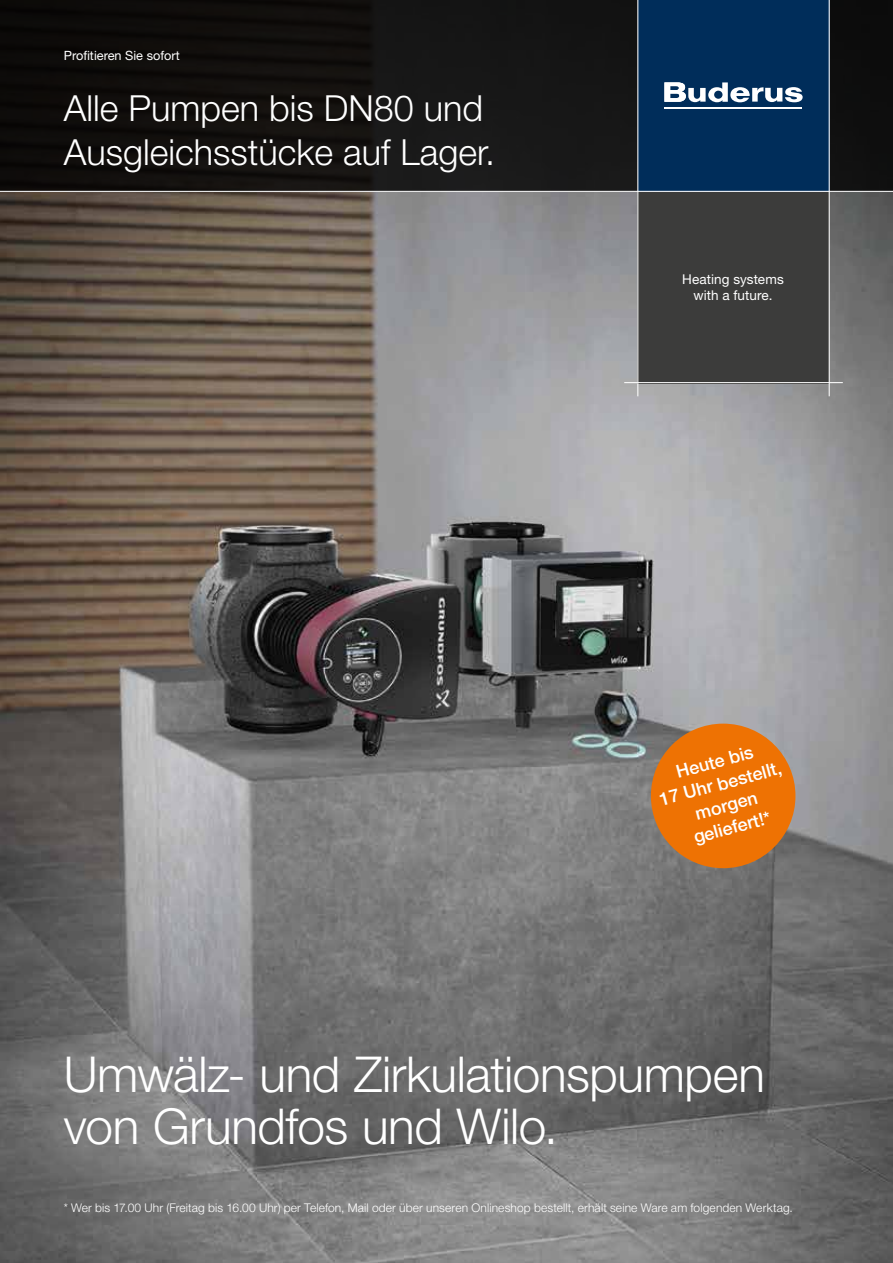
<style>
.page{position:relative;width:893px;height:1263px;background:#fff}
.page>*{position:absolute;margin:0;border:0;box-sizing:border-box;transform-origin:0 0}
.t1{font:300 49.5px/52.5px "Helvetica Neue LT Pro";letter-spacing:-.01em;color:#fff}
.t2{font:300 36px/43.2px "Helvetica Neue LT Pro";color:#fff}
.t3{font:500 18px/22.5px "Helvetica Neue LT Pro";color:#fff;text-align:center}
.t4{font:13.5px/16.2px "Helvetica Neue LT Pro";letter-spacing:.01em;color:#fff;text-align:center}
.t5{font:12.75px "Helvetica Neue LT Pro";color:#fff}
.t6{font:300 12px "Helvetica Neue LT Pro";letter-spacing:.01em;color:#fff}
</style>
<div class="page">
<img style="left:0;top:192px;width:893px;height:1071px">
<div style="left:0;top:0;width:893px;height:191px;background:#13110f"></div>
<div style="left:651px;top:724px;width:144px;height:144px;background:#ee7203;border-radius:50%"></div>
<div style="left:638px;top:0;width:191px;height:191px;background:#002d5a"></div>
<hr style="left:664px;top:107px;width:138px;height:2px;background:#fff">
<svg style="left:664px;top:82px;width:139px;height:20px"></svg>
<div style="left:637px;top:192px;width:192px;height:191px;background:#3c3c3b"></div>
<hr style="left:637px;top:0;width:1px;height:396px;background:#fff">
<hr style="left:829px;top:0;width:1px;height:396px;background:#fff">
<hr style="left:624px;top:382px;width:219px;height:1px;background:#fff">
<p class="t5" style="left:64px;top:48px;width:117px">Profitieren Sie sofort</p>
<h2 class="t2" style="left:64px;top:86px;width:433px">Alle Pumpen bis DN80 und<br>Ausgleichsstücke auf Lager.</h2>
<p class="t4" style="left:682px;top:271px;width:103px">Heating systems with a future.</p>
<h3 class="t3" style="left:651px;top:767px;width:127px;rotate:-15deg">Heute bis<br>17 Uhr bestellt, morgen geliefert!*</h3>
<h1 class="t1" style="left:64px;top:1047px;width:703px">Umwälz- und Zirkulationspumpen von Grundfos und Wilo.</h1>
<p class="t6" style="left:64px;top:1200px;width:731px">* Wer bis 17.00 Uhr (Freitag bis 16.00 Uhr) per Telefon, Mail oder über unseren Onlineshop bestellt, erhält seine Ware am folgenden Werktag.</p>
</div>
